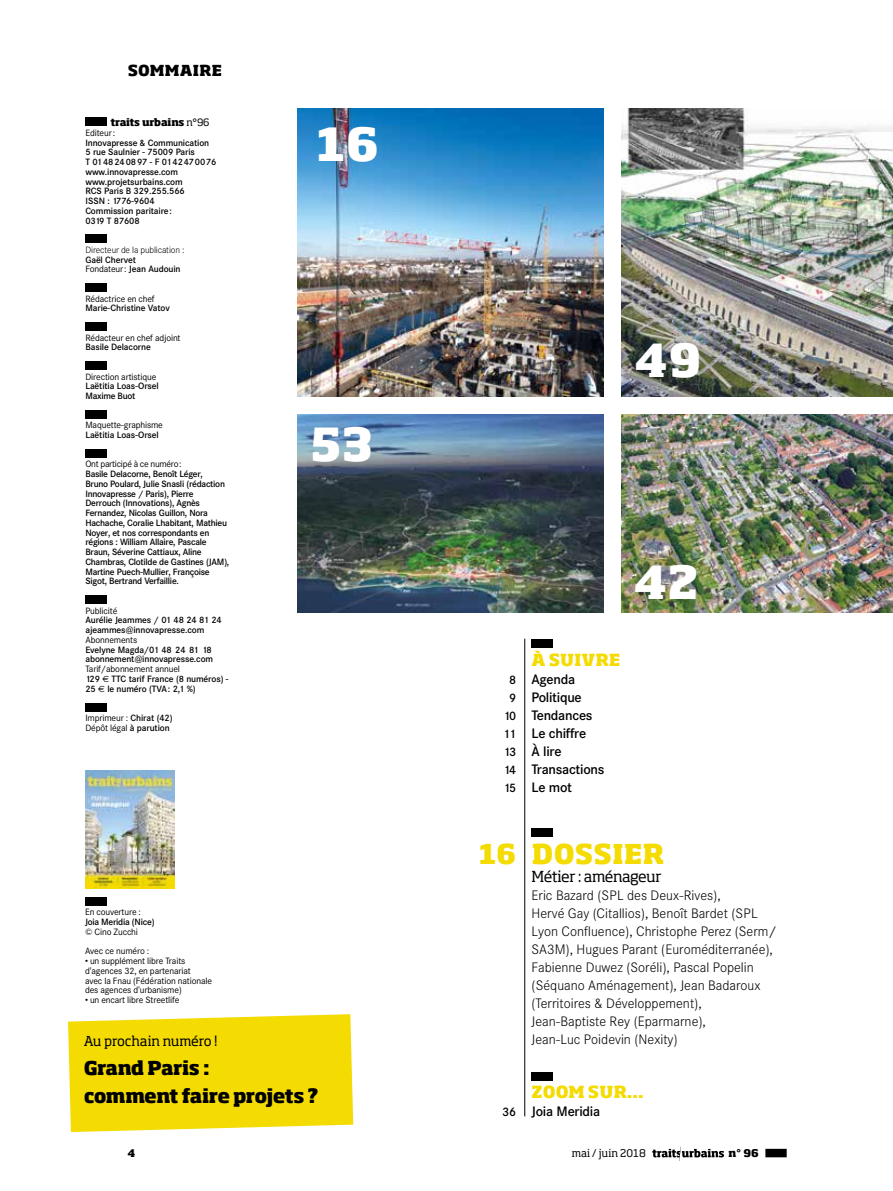
<style>
.page{position:relative;width:893px;height:1191px;background:#fff}
.page>*{position:absolute;margin:0;border:0;box-sizing:border-box;transform-origin:0 0}
.t1{font:800 45px "Soho Pro";letter-spacing:.01em;color:#fff}
.t2{font:800 27px "Soho Pro";letter-spacing:.015em;color:#f4db02}
.t3{font:800 18.75px/28.5px "Soho Pro";letter-spacing:-.04em;color:#000}
.t4{font:800 16.5px "Soho Pro";letter-spacing:.015em;color:#f4db02}
.t5{font:15px "Soho Pro";letter-spacing:-.04em;color:#000}
.t6{font:800 15px "Soho Pro";letter-spacing:.02em;color:#000}
.t7{font:300 13.5px/18px "Corporate SBQ";color:#000}
.t8{font:500 13.5px/18px "Corporate SBQ";letter-spacing:-.02em;color:#000}
.t9{font:13.5px "Soho Pro";letter-spacing:-.01em;color:#000}
.t10{font:500 12px/18px "Corporate SBQ";letter-spacing:-.105em;color:#000;text-align:center}
.t11{font:10.5px "Soho Pro";letter-spacing:.005em;color:#000}
.t12{font:800 10.5px "Soho Pro";color:#000}
.t13{font:800 10.05px "Soho Pro";letter-spacing:-.015em;color:#000}
.t14{font:500 9px/9.8px "Corporate SBQ";letter-spacing:-.03em;color:#000}
.t15{font:9px/9.8px "Corporate SBQ";letter-spacing:-.015em;color:#000}
.t16{font:300 9px "Corporate SBQ";letter-spacing:-.015em;color:#000}
.s1{font-weight:400}
.s2{font-family:"Euro Sans";font-weight:400}
.s3{font-weight:500}
</style>
<div class="page">
<svg style="left:652px;top:1146px;width:72px;height:15px"></svg>
<div style="left:765px;top:1148px;width:22px;height:9px;background:#000"></div>
<img style="left:298px;top:414px;width:306px;height:198px">
<img style="left:622px;top:108px;width:271px;height:288px">
<div style="left:531px;top:639px;width:22px;height:9px;background:#000"></div>
<div style="left:531px;top:828px;width:22px;height:8px;background:#000"></div>
<div style="left:531px;top:1071px;width:22px;height:9px;background:#000"></div>
<svg style="left:68px;top:1014px;width:285px;height:118px;background:#f4dd14"></svg>
<img style="left:622px;top:414px;width:271px;height:198px">
<img style="left:298px;top:108px;width:306px;height:288px">
<hr style="left:524px;top:638px;width:1px;height:478px;background:#000">
<div style="left:85px;top:118px;width:22px;height:8px;background:#000"></div>
<div style="left:85px;top:235px;width:22px;height:8px;background:#000"></div>
<div style="left:85px;top:283px;width:22px;height:9px;background:#000"></div>
<div style="left:85px;top:322px;width:22px;height:9px;background:#000"></div>
<div style="left:85px;top:361px;width:22px;height:9px;background:#000"></div>
<div style="left:85px;top:410px;width:22px;height:9px;background:#000"></div>
<div style="left:85px;top:449px;width:22px;height:9px;background:#000"></div>
<div style="left:85px;top:595px;width:22px;height:9px;background:#000"></div>
<div style="left:85px;top:703px;width:22px;height:8px;background:#000"></div>
<img style="left:85px;top:770px;width:89px;height:118px">
<div style="left:85px;top:897px;width:21px;height:8px;background:#000"></div>
<h3 class="t6" style="left:128px;top:59px;width:96px">SOMMAIRE</h3>
<p class="t13" style="left:110px;top:115px;width:101px">traits urbains <span class="s1">n°96</span></p>
<p class="t15" style="left:85px;top:128px;width:31px">Editeur:</p>
<p class="t14" style="left:85px;top:138px;width:133px">Innovapresse &amp; Communication<br>5 rue Saulnier - 75009 Paris<br>T 0148240897 - F 0142470076 www.innovapresse.com www.projetsurbains.com<br>RCS Paris B 329.255.566<br>ISSN : 1776-9604<br>Commission paritaire:<br>0319 T 87608</p>
<p class="t16" style="left:85px;top:244px;width:101px">Directeur de la publication :</p>
<p class="t14" style="left:85px;top:255px;width:97px">Gaël Chervet<br><span class="s1">Fondateur:</span> Jean Audouin</p>
<p class="t15" style="left:85px;top:294px;width:71px">Rédactrice en chef</p>
<p class="t14" style="left:85px;top:303px;width:86px">Marie-Christine Vatov</p>
<p class="t15" style="left:85px;top:333px;width:97px">Rédacteur en chef adjoint</p>
<p class="t14" style="left:85px;top:342px;width:67px">Basile Delacorne</p>
<p class="t15" style="left:85px;top:372px;width:72px">Direction artistique</p>
<p class="t14" style="left:85px;top:381px;width:75px">Laëtitia Loas-Orsel<br>Maxime Buot</p>
<p class="t15" style="left:85px;top:420px;width:79px">Maquette-graphisme</p>
<p class="t14" style="left:85px;top:430px;width:75px">Laëtitia Loas-Orsel</p>
<p class="t15" style="left:85px;top:459px;width:98px">Ont participé à ce numéro:</p>
<p class="t14" style="left:85px;top:469px;width:145px">Basile Delacorne, Benoît Léger,<br>Bruno Poulard, Julie Snasli (rédaction Innovapresse / Paris), Pierre Derrouch (Innovations), Agnès Fernandez, Nicolas Guillon, Nora Hachache, Coralie Lhabitant, Mathieu Noyer, et nos correspondants en régions : William Allaire, Pascale Braun, Séverine Cattiaux, Aline Chambras, Clotilde de Gastines (JAM), Martine Puech-Mullier, Françoise Sigot, Bertrand Verfaillie.</p>
<p class="t15" style="left:85px;top:606px;width:33px">Publicité</p>
<p class="t14" style="left:85px;top:615px;width:138px">Aurélie Jeammes / 01 48 24 81 24 ajeammes@innovapresse.com</p>
<p class="t15" style="left:85px;top:635px;width:53px">Abonnements</p>
<p class="t14" style="left:85px;top:645px;width:129px">Evelyne Magda/01 48 24 81 18 abonnement@innovapresse.com</p>
<p class="t14" style="left:85px;top:664px;width:145px"><span class="s1">Tarif/abonnement annuel<br></span>129 <span class="s2">E</span> TTC tarif France (8 numéros) -<br>25 <span class="s2">E</span> le numéro (TVA: 2,1 %)</p>
<p class="t15" style="left:85px;top:713px;width:89px">Imprimeur : <span class="s3">Chirat (42)<br></span>Dépôt légal <span class="s3">à parution</span></p>
<p class="t15" style="left:85px;top:907px;width:58px">En couverture :</p>
<p class="t14" style="left:85px;top:917px;width:71px">Joia Meridia (Nice)</p>
<p class="t15" style="left:85px;top:922px;width:66px;line-height:19.5px">© Cino Zucchi<br>Avec ce numéro :</p>
<p class="t15" style="left:85px;top:956px;width:128px">• un supplément libre Traits d'agences 32, en partenariat<br>avec la Fnau (Fédération nationale des agences d'urbanisme)</p>
<p class="t15" style="left:85px;top:995px;width:96px">• un encart libre Streetlife</p>
<h1 class="t1" style="left:317px;top:112px;width:64px">16</h1>
<h1 class="t1" style="left:311px;top:411px;width:64px">53</h1>
<h3 class="t9" style="left:84px;top:1032px;width:135px">Au prochain numéro !</h3>
<h3 class="t3" style="left:84px;top:1052px;width:237px">Grand Paris :<br>comment faire projets ?</h3>
<h1 class="t1" style="left:634px;top:328px;width:69px">49</h1>
<h1 class="t1" style="left:633px;top:549px;width:67px">42</h1>
<h3 class="t10" style="left:503px;top:671px;width:15px">8<br>9<br>10<br>11<br>13<br>14<br>15</h3>
<h3 class="t4" style="left:531px;top:648px;width:90px">À SUIVRE</h3>
<h3 class="t8" style="left:531px;top:670px;width:74px">Agenda<br>Politique<br>Tendances<br>Le chiffre<br>À lire<br>Transactions<br>Le mot</h3>
<h2 class="t2" style="left:479px;top:834px;width:38px">16</h2>
<h3 class="t10" style="left:502px;top:1103px;width:16px">36</h3>
<h2 class="t2" style="left:532px;top:834px;width:134px">DOSSIER</h2>
<h3 class="t5" style="left:531px;top:866px;width:132px">Métier : aménageur</h3>
<p class="t7" style="left:531px;top:886px;width:247px">Eric Bazard (SPL des Deux-Rives),<br>Hervé Gay (Citallios), Benoît Bardet (SPL Lyon Confluence), Christophe Perez (Serm/ SA3M), Hugues Parant (Euroméditerranée), Fabienne Duwez (Soréli), Pascal Popelin (Séquano Aménagement), Jean Badaroux (Territoires &amp; Développement), Jean-Baptiste Rey (Eparmarne),<br>Jean-Luc Poidevin (Nexity)</p>
<h3 class="t4" style="left:532px;top:1080px;width:114px">ZOOM SUR...</h3>
<h3 class="t8" style="left:531px;top:1102px;width:70px">Joia Meridia</h3>
<p class="t12" style="left:128px;top:1145px;width:9px">4</p>
<p class="t11" style="left:572px;top:1146px;width:76px">mai / juin 2018</p>
<p class="t12" style="left:728px;top:1145px;width:32px">n° 96</p>
</div>
